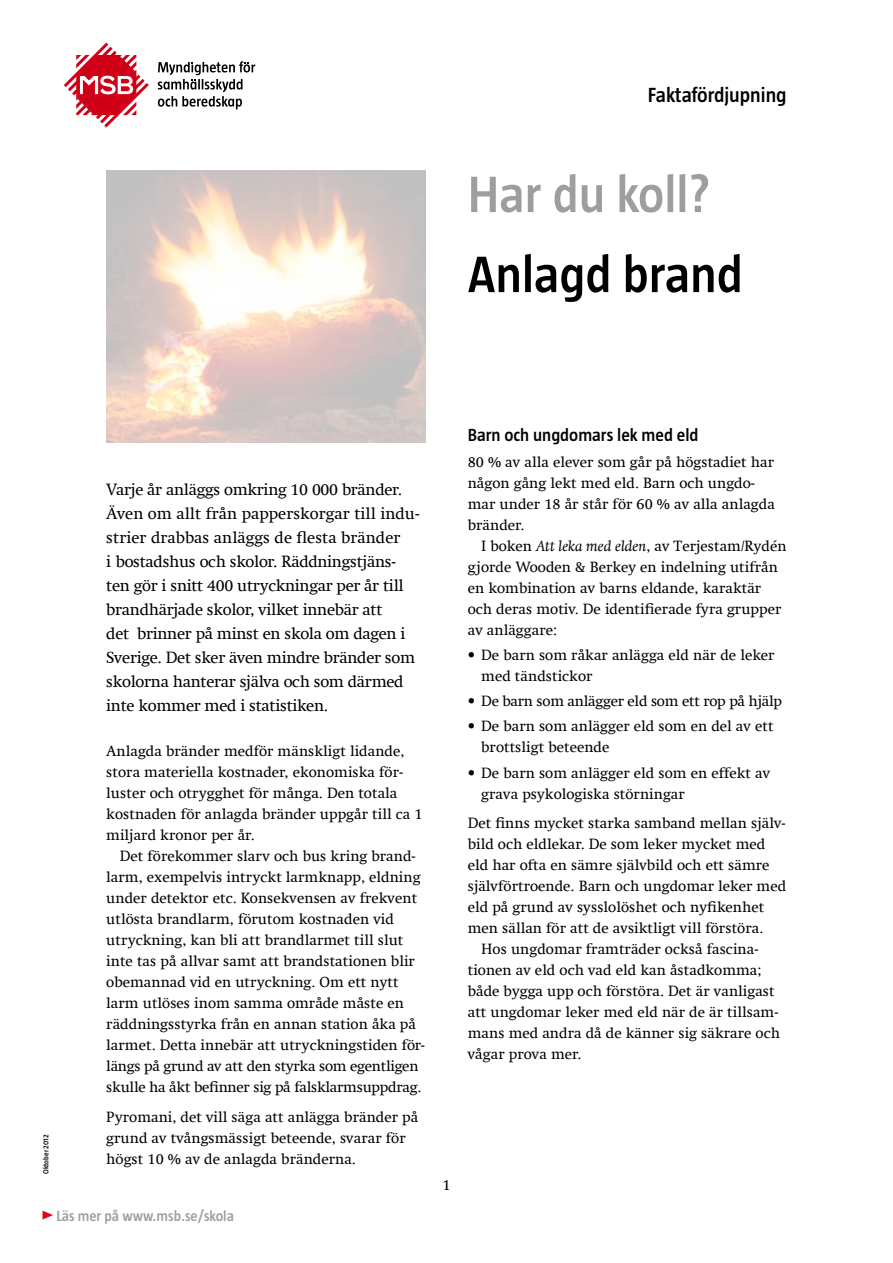
<style>
.page{position:relative;width:893px;height:1263px;background:#fff}
.page>*{position:absolute;margin:0;border:0;box-sizing:border-box;transform-origin:0 0}
.t1{font:600 52.5px "Taz";color:#000}
.t2{font:600 52.5px "Taz";color:#9c9e9f}
.t3{font:600 21px "Taz";color:#000}
.t4{font:600 18px "Taz";color:#000}
.t5{font:16.5px/24px "Swift Com";letter-spacing:-.02em;color:#000}
.t6{font:15px/21px "Swift Com";color:#000}
.t7{font:15px "Swift Com";letter-spacing:-.02em;color:#000}
.t8{font:600 15px "Taz";color:#9c9e9f}
.t9{font:600 7.5px "Taz";color:#000}
.s1{font-style:italic}
</style>
<div class="page">
<svg style="left:43px;top:1211px;width:10px;height:8px"></svg>
<svg style="left:64px;top:43px;width:85px;height:85px"></svg>
<svg style="left:158px;top:61px;width:97px;height:48px"></svg>
<img style="left:106px;top:170px;width:319px;height:272px">
<h2 class="t3" style="left:648px;top:83px;width:140px">Faktafördjupning</h2>
<h1 class="t2" style="left:468px;top:165px;width:244px">Har du koll?</h1>
<h1 class="t1" style="left:468px;top:245px;width:276px">Anlagd brand</h1>
<p class="t9" style="left:42px;top:1174px;width:41px;rotate:-90deg">Oktober 2012</p>
<p class="t5" style="left:106px;top:478px;width:315px">Varje år anläggs omkring 10 000 bränder.<br>Även om allt från papperskorgar till indu&shy;strier drabbas anläggs de flesta bränder<br>i bostadshus och skolor. Räddningstjäns&shy;ten gör i snitt 400 utryckningar per år till brandhärjade skolor, vilket innebär att<br>det brinner på minst en skola om dagen i Sverige. Det sker även mindre bränder som skolorna hanterar själva och som därmed inte kommer med i statistiken.</p>
<p class="t6" style="left:106px;top:741px;width:318px">Anlagda bränder medför mänskligt lidande, stora materiella kostnader, ekonomiska för&shy;luster och otrygghet för många. Den totala kostnaden för anlagda bränder uppgår till ca 1 miljard kronor per år.</p>
<p class="t6" style="left:106px;top:846px;width:320px;text-indent:14px">Det förekommer slarv och bus kring brand&shy;larm, exempelvis intryckt larmknapp, eldning under detektor etc. Konsekvensen av frekvent utlösta brandlarm, förutom kostnaden vid utryckning, kan bli att brandlarmet till slut inte tas på allvar samt att brandstationen blir obemannad vid en utryckning. Om ett nytt larm utlöses inom samma område måste en räddningsstyrka från en annan station åka på larmet. Detta innebär att utryckningstiden för&shy;längs på grund av att den styrka som egentligen skulle ha åkt befinner sig på falsklarmsuppdrag.</p>
<p class="t6" style="left:106px;top:1106px;width:314px">Pyromani, det vill säga att anlägga bränder på grund av tvångsmässigt beteende, svarar för högst 10 % av de anlagda bränderna.</p>
<p class="t8" style="left:56px;top:1207px;width:179px">Läs mer på www.msb.se/skola</p>
<p class="t4" style="left:468px;top:425px;width:232px">Barn och ungdomars lek med eld</p>
<p class="t6" style="left:468px;top:451px;width:309px">80 % av alla elever som går på högstadiet har någon gång lekt med eld. Barn och ungdo&shy;mar under 18 år står för 60 % av alla anlagda bränder.</p>
<p class="t6" style="left:468px;top:535px;width:320px;text-indent:14px">I boken <span class="s1">Att leka med elden</span>, av Terjestam/Rydén gjorde Wooden &amp; Berkey en indelning utifrån en kombination av barns eldande, karaktär och deras motiv. De identifierade fyra grupper av anläggare:</p>
<p class="t6" style="left:481px;top:644px;width:295px;text-indent:-14px">• De barn som råkar anlägga eld när de leker med tändstickor</p>
<p class="t7" style="left:468px;top:692px;width:316px">• De barn som anlägger eld som ett rop på hjälp</p>
<p class="t6" style="left:481px;top:716px;width:294px;text-indent:-14px">• De barn som anlägger eld som en del av ett brottsligt beteende</p>
<p class="t6" style="left:481px;top:762px;width:291px;text-indent:-14px">• De barn som anlägger eld som en effekt av grava psykologiska störningar</p>
<p class="t6" style="left:468px;top:813px;width:319px">Det finns mycket starka samband mellan själv-</p>
<p class="t6" style="left:468px;top:834px;width:299px">bild och eldlekar. De som leker mycket med</p>
<p class="t6" style="left:468px;top:855px;width:303px">eld har ofta en sämre självbild och ett sämre</p>
<p class="t6" style="left:468px;top:876px;width:320px">självförtroende. Barn och ungdomar leker med</p>
<p class="t6" style="left:468px;top:897px;width:298px">eld på grund av sysslolöshet och nyfikenhet</p>
<p class="t6" style="left:468px;top:918px;width:297px">men sällan för att de avsiktligt vill förstöra.</p>
<p class="t6" style="left:481px;top:939px;width:279px">Hos ungdomar framträder också fascina-</p>
<p class="t6" style="left:468px;top:960px;width:295px">tionen av eld och vad eld kan åstadkomma;</p>
<p class="t6" style="left:468px;top:981px;width:309px">både bygga upp och förstöra. Det är vanligast</p>
<p class="t6" style="left:468px;top:1002px;width:312px">att ungdomar leker med eld när de är tillsam-</p>
<p class="t6" style="left:468px;top:1023px;width:314px">mans med andra då de känner sig säkrare och</p>
<p class="t6" style="left:468px;top:1044px;width:115px">vågar prova mer.</p>
<p class="t6" style="left:442px;top:1175px;width:10px">1</p>
</div>
